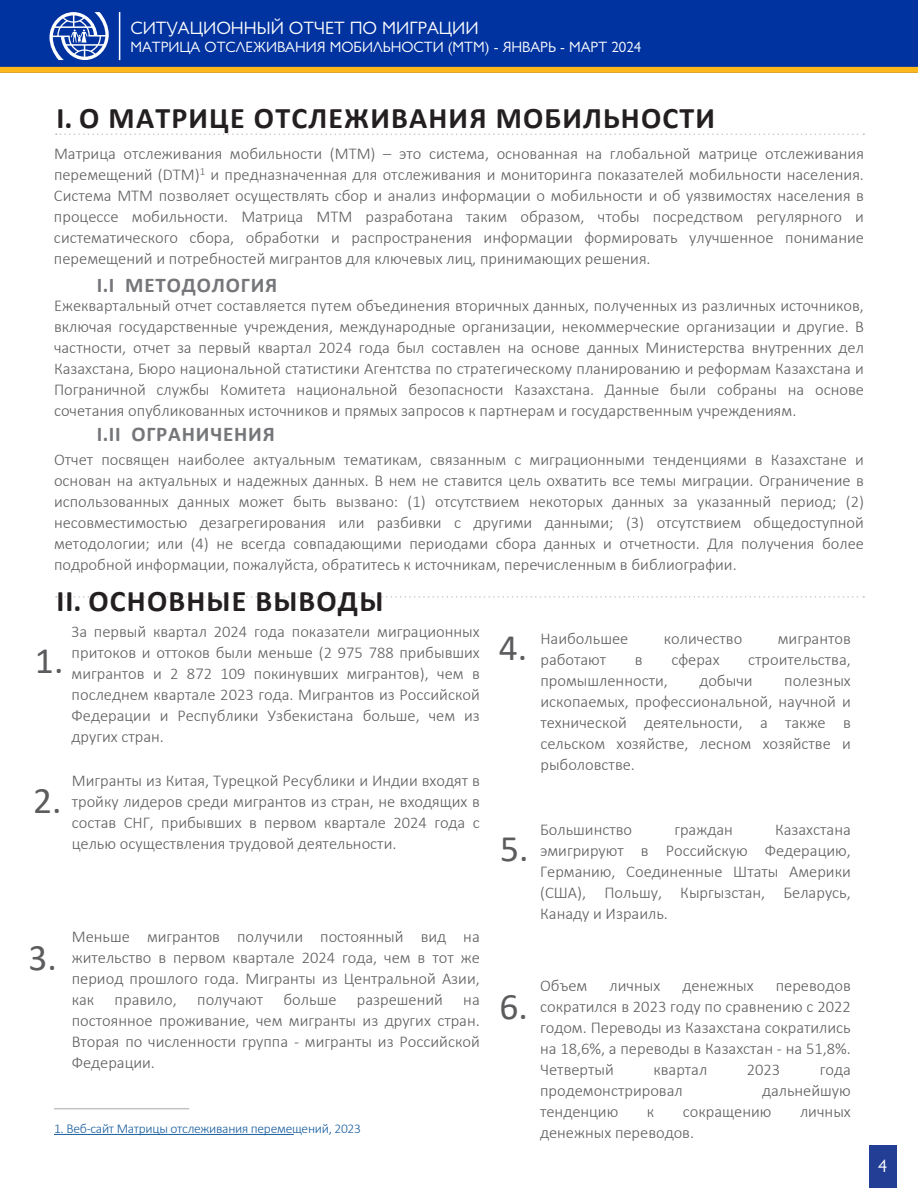
<style>
.page{position:relative;width:918px;height:1188px;background:#fff}
.page>*{position:absolute;margin:0;border:0;box-sizing:border-box;transform-origin:0 0}
.Body_Text{font:37.5px "Calibri";color:#5c5c5f}
.Sub-title{font:700 30px "Calibri";letter-spacing:.04em;color:#231f20}
.t1{font:700 21px "Calibri";letter-spacing:.04em;color:#757679}
.t2{font:18px "Gill Sans Nova";color:#fff}
.Body_text{font:300 16.5px/21px "Calibri";color:#5c5c5f;text-align:justify}
.Sub-title-2{font:300 16.5px/21px "Calibri";color:#5c5c5f;text-align:justify}
.Body_Text-2{font:300 16.5px/21px "Calibri";color:#5c5c5f;text-align:justify}
.t3{font:15px "Gill Sans Nova";color:#fff}
.t4{font:300 13.5px "Calibri";letter-spacing:-.02em;color:#175d9e}
</style>
<div class="page">
<div style="left:0;top:0;width:918px;height:72px;background:#0033a0"></div>
<div style="left:0;top:67px;width:918px;height:6px;background:#ffb81c"></div>
<svg style="left:50px;top:12px;width:59px;height:48px"></svg>
<hr style="left:119px;top:12px;width:1px;height:48px;background:#fff">
<div style="left:869px;top:1145px;width:27px;height:42px;background:#233e95"></div>
<svg style="left:56px;top:596px;width:808px;height:2px"></svg>
<svg style="left:56px;top:133px;width:808px;height:2px"></svg>
<hr style="left:54px;top:1134px;width:240px;height:1px;background:#175d9e">
<hr style="left:54px;top:1108px;width:135px;height:1px;background:#c2c3c6">
<p class="t2" style="left:130px;top:17px;width:350px">СИТУАЦИОННЫЙ ОТЧЕТ ПО МИГРАЦИИ</p>
<p class="t3" style="left:130px;top:38px;width:513px">МАТРИЦА ОТСЛЕЖИВАНИЯ МОБИЛЬНОСТИ (MTM) - ЯНВАРЬ - МАРТ 2024</p>
<p class="Sub-title" style="left:56px;top:96px;width:660px">I. О МАТРИЦЕ ОТСЛЕЖИВАНИЯ МОБИЛЬНОСТИ</p>
<p class="Body_Text-2" style="left:54px;top:143px;width:812px">Матрица отслеживания мобильности (MTM) – это система, основанная на глобальной матрице отслеживания перемещений (DTM)<sup>1</sup> и предназначенная для отслеживания и мониторинга показателей мобильности населения.<br>Система MTM позволяет осуществлять сбор и анализ информации о мобильности и об уязвимостях населения в процессе мобильности. Матрица МТМ разработана таким образом, чтобы посредством регулярного и систематического сбора, обработки и распространения информации формировать улучшенное понимание перемещений и потребностей мигрантов для ключевых лиц, принимающих решения.</p>
<p class="Sub-title-2" style="left:54px;top:295px;width:812px">Ежеквартальный отчет составляется путем объединения вторичных данных, полученных из различных источников, включая государственные учреждения, международные организации, некоммерческие организации и другие. В частности, отчет за первый квартал 2024 года был составлен на основе данных Министерства внутренних дел Казахстана, Бюро национальной статистики Агентства по стратегическому планированию и реформам Казахстана и Пограничной службы Комитета национальной безопасности Казахстана. Данные были собраны на основе сочетания опубликованных источников и прямых запросов к партнерам и государственным учреждениям.</p>
<p class="t1" style="left:97px;top:270px;width:182px">I.I МЕТОДОЛОГИЯ</p>
<p class="t1" style="left:97px;top:420px;width:179px">I.II ОГРАНИЧЕНИЯ</p>
<p class="Sub-title-2" style="left:54px;top:449px;width:812px">Отчет посвящен наиболее актуальным тематикам, связанным с миграционными тенденциями в Казахстане и основан на актуальных и надежных данных. В нем не ставится цель охватить все темы миграции. Ограничение в использованных данных может быть вызвано: (1) отсутствием некоторых данных за указанный период; (2) несовместимостью дезагрегирования или разбивки с другими данными; (3) отсутствием общедоступной методологии; или (4) не всегда совпадающими периодами сбора данных и отчетности. Для получения более подробной информации, пожалуйста, обратитесь к источникам, перечисленным в библиографии.</p>
<p class="Sub-title" style="left:56px;top:580px;width:328px">II. ОСНОВНЫЕ ВЫВОДЫ</p>
<p class="Body_Text" style="left:35px;top:634px;width:30px">1.</p>
<p class="Body_Text" style="left:33px;top:774px;width:30px">2.</p>
<p class="Body_text" style="left:72px;top:621px;width:410px">За первый квартал 2024 года показатели миграционных притоков и оттоков были меньше (2 975 788 прибывших мигрантов и 2 872 109 покинувших мигрантов), чем в последнем квартале 2023 года. Мигрантов из Российской Федерации и Республики Узбекистана больше, чем из других стран.</p>
<p class="Body_text" style="left:72px;top:770px;width:410px">Мигранты из Китая, Турецкой Ресублики и Индии входят в тройку лидеров среди мигрантов из стран, не входящих в состав СНГ, прибывших в первом квартале 2024 года с целью осуществления трудовой деятельности.</p>
<p class="Body_Text" style="left:29px;top:932px;width:30px">3.</p>
<p class="Body_text" style="left:72px;top:926px;width:410px">Меньше мигрантов получили постоянный вид на жительство в первом квартале 2024 года, чем в тот же период прошлого года. Мигранты из Центральной Азии, как правило, получают больше разрешений на постоянное проживание, чем мигранты из других стран.<br>Вторая по численности группа - мигранты из Российской Федерации.</p>
<p class="t4" style="left:54px;top:1120px;width:309px">1. Веб-сайт Матрицы отслеживания перемещений, 2023</p>
<p class="Body_Text" style="left:499px;top:621px;width:30px">4.</p>
<p class="Body_text" style="left:540px;top:628px;width:89px">Наибольшее</p>
<p class="Body_text" style="left:664px;top:628px;width:80px">количество</p>
<p class="Body_text" style="left:778px;top:628px;width:75px">мигрантов</p>
<p class="Body_text" style="left:540px;top:649px;width:67px">работают</p>
<p class="Body_text" style="left:635px;top:649px;width:9px">в</p>
<p class="Body_text" style="left:671px;top:649px;width:50px">сферах</p>
<p class="Body_text" style="left:748px;top:649px;width:104px">строительства,</p>
<p class="Body_text" style="left:540px;top:670px;width:129px">промышленности,</p>
<p class="Body_text" style="left:699px;top:670px;width:55px">добычи</p>
<p class="Body_text" style="left:540px;top:670px;width:312px;text-indent:244px">полезных ископаемых, профессиональной, научной и технической деятельности, а также в сельском хозяйстве, лесном хозяйстве и рыболовстве.</p>
<p class="Body_Text" style="left:500px;top:823px;width:30px">5.</p>
<p class="Body_text" style="left:540px;top:819px;width:312px;text-indent:235px">Казахстана эмигрируют в Российскую Федерацию, Германию, Соединенные Штаты Америки (США), Польшу, Кыргызстан, Беларусь, Канаду и Израиль.</p>
<p class="Body_text" style="left:540px;top:819px;width:94px">Большинство</p>
<p class="Body_text" style="left:674px;top:819px;width:60px">граждан</p>
<p class="Body_Text" style="left:499px;top:981px;width:30px">6.</p>
<p class="Body_text" style="left:540px;top:975px;width:49px">Объем</p>
<p class="Body_text" style="left:609px;top:975px;width:52px">личных</p>
<p class="Body_text" style="left:682px;top:975px;width:73px">денежных</p>
<p class="Body_text" style="left:540px;top:975px;width:312px;text-indent:236px">переводов сократился в 2023 году по сравнению с 2022 годом. Переводы из Казахстана сократились на 18,6%, а переводы в Казахстан - на 51,8%.<br>Четвертый</p>
<p class="Body_text" style="left:653px;top:1059px;width:55px">квартал</p>
<p class="Body_text" style="left:747px;top:1059px;width:35px">2023</p>
<p class="Body_text" style="left:820px;top:1059px;width:32px">года</p>
<p class="Body_text" style="left:540px;top:1080px;width:144px">продемонстрировал</p>
<p class="Body_text" style="left:762px;top:1080px;width:90px">дальнейшую</p>
<p class="Body_text" style="left:540px;top:1101px;width:80px">тенденцию</p>
<p class="Body_text" style="left:647px;top:1101px;width:9px">к</p>
<p class="Body_text" style="left:683px;top:1101px;width:90px">сокращению</p>
<p class="Body_text" style="left:800px;top:1101px;width:52px">личных</p>
<p class="Body_text" style="left:540px;top:1122px;width:156px">денежных переводов.</p>
<p class="t2" style="left:878px;top:1155px;width:10px">4</p>
</div>
